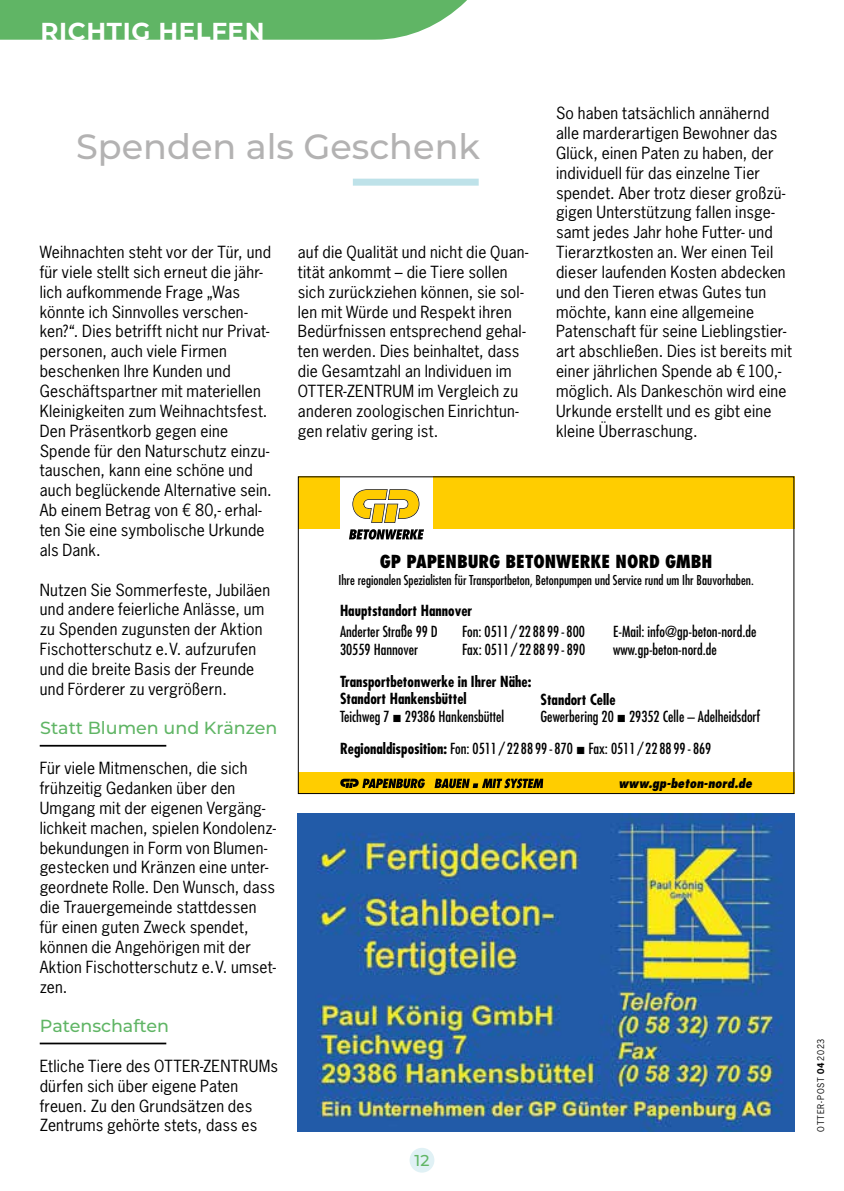
<style>
.page{position:relative;width:844px;height:1191px;background:#fff}
.page>*{position:absolute;margin:0;border:0;box-sizing:border-box;transform-origin:0 0}
.t1{font:500 35px "Montserrat";color:#b3b2b2}
.t2{font:700 24.5px "Montserrat";letter-spacing:.025em;color:#fff}
.t3{font:500 17.5px "Montserrat";color:#60b565}
.t4{font:800 condensed 17.5px "Futura Std";color:#000}
.t5{font:15.75px/19.8px "News Gothic Std";letter-spacing:.015em;color:#000}
.t6{font:500 15.75px "Montserrat";color:#60b565}
.t7{font:condensed 14.88px/17.8px "Futura Std";color:#000}
.t8{font:700 condensed 14.88px/17.8px "Futura Std";color:#000}
.t9{font:condensed 13.3px "Futura Std";color:#000}
.t10{font:italic 800 condensed 12.6px "Futura Std";color:#000}
.t11{font:8.75px "News Gothic Std";letter-spacing:.1em;color:#000}
.s1{font-weight:400}
.s2{font-weight:700}
</style>
<div class="page">
<div style="left:409px;top:1147px;width:25px;height:25px;background:#e0f1f5;border-radius:50%"></div>
<svg style="left:0;top:0;width:467px;height:40px;background:#6bba6f"></svg>
<hr style="left:40px;top:745px;width:126px;height:1px;background:#000">
<hr style="left:40px;top:1042px;width:126px;height:2px;background:#000">
<div style="left:353px;top:179px;width:125px;height:7px;background:#bee2e9"></div>
<img style="left:298px;top:814px;width:496px;height:317px">
<div style="left:298px;top:476px;width:496px;height:53px;background:#ffcd00"></div>
<div style="left:340px;top:476px;width:93px;height:76px;background:#fff"></div>
<svg style="left:349px;top:529px;width:75px;height:10px"></svg>
<svg style="left:352px;top:489px;width:67px;height:34px"></svg>
<div style="left:298px;top:772px;width:496px;height:22px;background:#ffcd00"></div>
<svg style="left:434px;top:778px;width:109px;height:10px"></svg>
<svg style="left:340px;top:778px;width:85px;height:10px"></svg>
<div style="left:298px;top:476px;width:496px;height:318px;border:1px solid #000"></div>
<h2 class="t2" style="left:41px;top:13px;width:225px">RICHTIG HELFEN</h2>
<p class="t5" style="left:556px;top:103px;width:237px">So haben tatsächlich annähernd alle marderartigen Bewohner das Glück, einen Paten zu haben, der individuell für das einzelne Tier spendet. Aber trotz dieser großzü&shy;gigen Unterstützung fallen insge&shy;samt jedes Jahr hohe Futter- und Tierarztkosten an. Wer einen Teil dieser laufenden Kosten abdecken und den Tieren etwas Gutes tun möchte, kann eine allgemeine Patenschaft für seine Lieblingstier&shy;art abschließen. Dies ist bereits mit einer jährlichen Spende ab €100,- möglich. Als Dankeschön wird eine Urkunde erstellt und es gibt eine kleine Überraschung.</p>
<h1 class="t1" style="left:76px;top:122px;width:405px">Spenden als Geschenk</h1>
<p class="t5" style="left:298px;top:242px;width:232px">auf die Qualität und nicht die Quan&shy;tität ankommt – die Tiere sollen sich zurückziehen können, sie sol&shy;len mit Würde und Respekt ihren<br>Bedürfnissen entsprechend gehal&shy;ten werden. Dies beinhaltet, dass die Gesamtzahl an Individuen im<br>OTTER-ZENTRUM im Vergleich zu anderen zoologischen Einrichtun&shy;gen relativ gering ist.</p>
<p class="t5" style="left:40px;top:242px;width:233px">Weihnachten steht vor der Tür, und für viele stellt sich erneut die jähr&shy;lich aufkommende Frage „Was könnte ich Sinnvolles verschen&shy;ken?“. Dies betrifft nicht nur Privat&shy;personen, auch viele Firmen beschenken Ihre Kunden und<br>Geschäftspartner mit materiellen<br>Kleinigkeiten zum Weihnachtsfest.<br>Den Präsentkorb gegen eine<br>Spende für den Naturschutz einzu&shy;tauschen, kann eine schöne und auch beglückende Alternative sein.<br>Ab einem Betrag von € 80,- erhal&shy;ten Sie eine symbolische Urkunde als Dank.</p>
<p class="t5" style="left:40px;top:579px;width:232px">Nutzen Sie Sommerfeste, Jubiläen und andere feierliche Anlässe, um zu Spenden zugunsten der Aktion<br>Fischotterschutz e.V. aufzurufen und die breite Basis der Freunde und Förderer zu vergrößern.</p>
<p class="t3" style="left:40px;top:716px;width:239px">Statt Blumen und Kränzen</p>
<p class="t5" style="left:40px;top:758px;width:238px">Für viele Mitmenschen, die sich frühzeitig Gedanken über den<br>Umgang mit der eigenen Vergäng&shy;lichkeit machen, spielen Kondolenz&shy;bekundungen in Form von Blumen&shy;gestecken und Kränzen eine unter&shy;geordnete Rolle. Den Wunsch, dass die Trauergemeinde stattdessen für einen guten Zweck spendet, können die Angehörigen mit der<br>Aktion Fischotterschutz e.V. umset&shy;zen.</p>
<p class="t3" style="left:40px;top:1013px;width:131px">Patenschaften</p>
<p class="t5" style="left:40px;top:1056px;width:240px">Etliche Tiere des OTTER-ZENTRUMs dürfen sich über eigene Paten freuen. Zu den Grundsätzen des<br>Zentrums gehörte stets, dass es</p>
<p class="t4" style="left:380px;top:550px;width:334px">GP PAPENBURG BETONWERKE NORD GMBH</p>
<p class="t9" style="left:338px;top:572px;width:416px">Ihre regionalen Spezialisten für Transportbeton, Betonpumpen und Service rund um Ihr Bauvorhaben.</p>
<p class="t7" style="left:462px;top:622px;width:125px">Fon: 0511 / 22 88 99 - 800<br>Fax: 0511 / 22 88 99 - 890</p>
<p class="t7" style="left:613px;top:622px;width:145px">E-Mail: info@gp-beton-nord.de www.gp-beton-nord.de</p>
<p class="t8" style="left:340px;top:602px;width:134px">Hauptstandort Hannover</p>
<p class="t7" style="left:340px;top:622px;width:99px">Anderter Straße 99 D<br>30559 Hannover</p>
<p class="t8" style="left:340px;top:672px;width:193px">Transportbetonwerke in Ihrer Nähe:<br>Standort Hankensbüttel<br><span class="s1">Teichweg 7</span> ■ <span class="s1">29386 Hankensbüttel</span></p>
<p class="t7" style="left:540px;top:690px;width:221px"><span class="s2">Standort Celle<br></span>Gewerbering 20 ■ 29352 Celle – Adelheidsdorf</p>
<p class="t7" style="left:340px;top:739px;width:373px"><span class="s2">Regionaldisposition:</span> Fon: 0511 / 22 88 99 - 870 ■ Fax: 0511 / 22 88 99 - 869</p>
<p class="t10" style="left:618px;top:775px;width:135px">www.gp-beton-nord.de</p>
<p class="t6" style="left:414px;top:1149px;width:16px">12</p>
<p class="t11" style="left:815px;top:1132px;width:95px;rotate:-90deg">OTTER-POST <span class="s2">04</span>2023</p>
</div>
